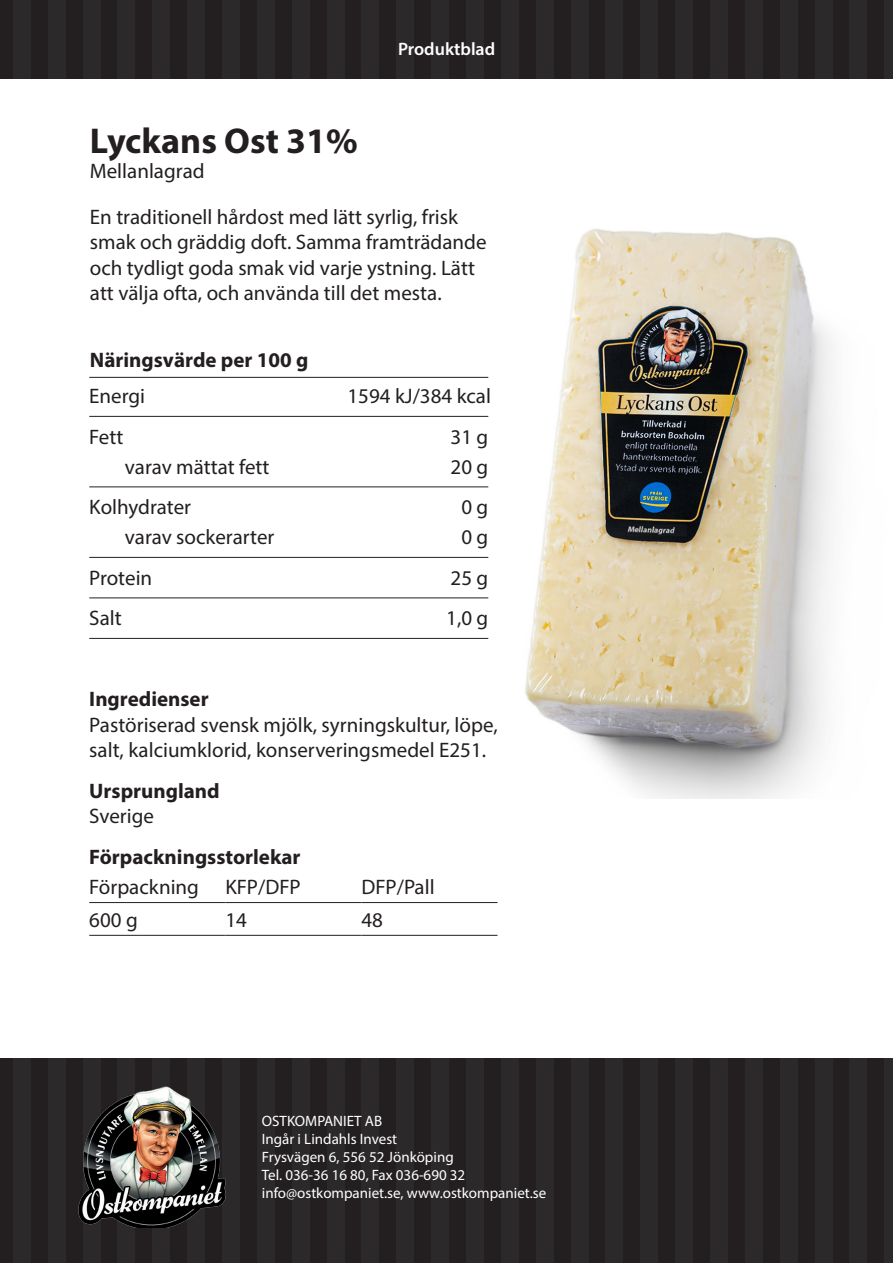
<style>
.page{position:relative;width:893px;height:1263px;background:#fff}
.page>*{position:absolute;margin:0;border:0;box-sizing:border-box;transform-origin:0 0}
.t1{font:700 36px "Myriad Pro";color:#231f20}
.t2{font:21px/25.5px "Myriad Pro";color:#231f20}
.t3{font:700 21px "Myriad Pro";color:#231f20}
.t4{font:600 18px "Myriad Pro";color:#fff}
.t5{font:15px "Myriad Pro";color:#fff}
</style>
<div class="page">
<div style="left:0;top:1059px;width:893px;height:204px;background:#231f20"></div>
<div style="left:13px;top:1059px;width:18px;height:204px;background:#2b292a"></div>
<div style="left:48px;top:1059px;width:18px;height:204px;background:#2b292a"></div>
<div style="left:83px;top:1059px;width:17px;height:204px;background:#2b292a"></div>
<div style="left:118px;top:1059px;width:17px;height:204px;background:#2b292a"></div>
<div style="left:153px;top:1059px;width:17px;height:204px;background:#2b292a"></div>
<div style="left:187px;top:1059px;width:18px;height:204px;background:#2b292a"></div>
<div style="left:222px;top:1059px;width:18px;height:204px;background:#2b292a"></div>
<div style="left:257px;top:1059px;width:18px;height:204px;background:#2b292a"></div>
<div style="left:292px;top:1059px;width:18px;height:204px;background:#2b292a"></div>
<div style="left:327px;top:1059px;width:17px;height:204px;background:#2b292a"></div>
<div style="left:362px;top:1059px;width:17px;height:204px;background:#2b292a"></div>
<div style="left:396px;top:1059px;width:18px;height:204px;background:#2b292a"></div>
<div style="left:431px;top:1059px;width:18px;height:204px;background:#2b292a"></div>
<div style="left:466px;top:1059px;width:18px;height:204px;background:#2b292a"></div>
<div style="left:501px;top:1059px;width:18px;height:204px;background:#2b292a"></div>
<div style="left:536px;top:1059px;width:18px;height:204px;background:#2b292a"></div>
<div style="left:571px;top:1059px;width:17px;height:204px;background:#2b292a"></div>
<div style="left:606px;top:1059px;width:17px;height:204px;background:#2b292a"></div>
<div style="left:640px;top:1059px;width:18px;height:204px;background:#2b292a"></div>
<div style="left:675px;top:1059px;width:18px;height:204px;background:#2b292a"></div>
<div style="left:710px;top:1059px;width:18px;height:204px;background:#2b292a"></div>
<div style="left:745px;top:1059px;width:18px;height:204px;background:#2b292a"></div>
<div style="left:780px;top:1059px;width:18px;height:204px;background:#2b292a"></div>
<div style="left:815px;top:1059px;width:17px;height:204px;background:#2b292a"></div>
<div style="left:850px;top:1059px;width:17px;height:204px;background:#2b292a"></div>
<div style="left:884px;top:1059px;width:9px;height:204px;background:#2b292a"></div>
<div style="left:0;top:0;width:893px;height:78px;background:#231f20"></div>
<div style="left:13px;top:0;width:18px;height:78px;background:#2b292a"></div>
<div style="left:48px;top:0;width:18px;height:78px;background:#2b292a"></div>
<div style="left:83px;top:0;width:17px;height:78px;background:#2b292a"></div>
<div style="left:118px;top:0;width:17px;height:78px;background:#2b292a"></div>
<div style="left:153px;top:0;width:17px;height:78px;background:#2b292a"></div>
<div style="left:187px;top:0;width:18px;height:78px;background:#2b292a"></div>
<div style="left:222px;top:0;width:18px;height:78px;background:#2b292a"></div>
<div style="left:257px;top:0;width:18px;height:78px;background:#2b292a"></div>
<div style="left:292px;top:0;width:18px;height:78px;background:#2b292a"></div>
<div style="left:327px;top:0;width:17px;height:78px;background:#2b292a"></div>
<div style="left:362px;top:0;width:17px;height:78px;background:#2b292a"></div>
<div style="left:396px;top:0;width:18px;height:78px;background:#2b292a"></div>
<div style="left:431px;top:0;width:18px;height:78px;background:#2b292a"></div>
<div style="left:466px;top:0;width:18px;height:78px;background:#2b292a"></div>
<div style="left:501px;top:0;width:18px;height:78px;background:#2b292a"></div>
<div style="left:536px;top:0;width:18px;height:78px;background:#2b292a"></div>
<div style="left:571px;top:0;width:17px;height:78px;background:#2b292a"></div>
<div style="left:606px;top:0;width:17px;height:78px;background:#2b292a"></div>
<div style="left:640px;top:0;width:18px;height:78px;background:#2b292a"></div>
<div style="left:675px;top:0;width:18px;height:78px;background:#2b292a"></div>
<div style="left:710px;top:0;width:18px;height:78px;background:#2b292a"></div>
<div style="left:745px;top:0;width:18px;height:78px;background:#2b292a"></div>
<div style="left:780px;top:0;width:18px;height:78px;background:#2b292a"></div>
<div style="left:815px;top:0;width:17px;height:78px;background:#2b292a"></div>
<div style="left:850px;top:0;width:17px;height:78px;background:#2b292a"></div>
<div style="left:884px;top:0;width:9px;height:78px;background:#2b292a"></div>
<img style="left:78px;top:1086px;width:148px;height:141px">
<img style="left:488px;top:229px;width:346px;height:569px">
<hr style="left:89px;top:377px;width:399px;height:1px;background:#231f20">
<hr style="left:89px;top:416px;width:399px;height:1px;background:#231f20">
<hr style="left:89px;top:486px;width:399px;height:1px;background:#231f20">
<hr style="left:89px;top:557px;width:399px;height:1px;background:#231f20">
<hr style="left:89px;top:597px;width:399px;height:1px;background:#231f20">
<hr style="left:89px;top:638px;width:399px;height:1px;background:#231f20">
<hr style="left:89px;top:902px;width:136px;height:1px;background:#231f20">
<hr style="left:225px;top:902px;width:136px;height:1px;background:#231f20">
<hr style="left:361px;top:902px;width:136px;height:1px;background:#231f20">
<hr style="left:89px;top:935px;width:136px;height:1px;background:#231f20">
<hr style="left:225px;top:935px;width:136px;height:1px;background:#231f20">
<hr style="left:361px;top:935px;width:136px;height:1px;background:#231f20">
<p class="t4" style="left:398px;top:37px;width:99px">Produktblad</p>
<p class="t1" style="left:90px;top:117px;width:269px">Lyckans Ost 31%</p>
<p class="t2" style="left:90px;top:158px;width:116px">Mellanlagrad</p>
<p class="t2" style="left:90px;top:204px;width:398px">En traditionell hårdost med lätt syrlig, frisk smak och gräddig doft. Samma framträdande och tydligt goda smak vid varje ystning. Lätt att välja ofta, och använda till det mesta.</p>
<p class="t3" style="left:90px;top:346px;width:220px">Näringsvärde per 100 g</p>
<p class="t2" style="left:89px;top:383px;width:57px">Energi</p>
<p class="t2" style="left:347px;top:383px;width:145px">1594 kJ/384 kcal</p>
<p class="t2" style="left:89px;top:424px;width:35px">Fett</p>
<p class="t2" style="left:451px;top:424px;width:39px">31 g</p>
<p class="t2" style="left:125px;top:454px;width:146px">varav mättat fett</p>
<p class="t2" style="left:451px;top:454px;width:39px">20 g</p>
<p class="t2" style="left:89px;top:494px;width:103px">Kolhydrater</p>
<p class="t2" style="left:461px;top:494px;width:28px">0 g</p>
<p class="t2" style="left:125px;top:524px;width:151px">varav sockerarter</p>
<p class="t2" style="left:461px;top:524px;width:28px">0 g</p>
<p class="t2" style="left:89px;top:565px;width:64px">Protein</p>
<p class="t2" style="left:451px;top:565px;width:39px">25 g</p>
<p class="t2" style="left:89px;top:605px;width:34px">Salt</p>
<p class="t2" style="left:446px;top:605px;width:44px">1,0 g</p>
<p class="t3" style="left:89px;top:685px;width:121px">Ingredienser</p>
<p class="t2" style="left:89px;top:712px;width:410px">Pastöriserad svensk mjölk, syrningskultur, löpe, salt, kalciumklorid, konserveringsmedel E251.</p>
<p class="t3" style="left:89px;top:777px;width:132px">Ursprungland</p>
<p class="t2" style="left:89px;top:803px;width:66px">Sverige</p>
<p class="t3" style="left:89px;top:843px;width:213px">Förpackningsstorlekar</p>
<p class="t2" style="left:89px;top:874px;width:111px">Förpackning</p>
<p class="t2" style="left:225px;top:874px;width:77px">KFP/DFP</p>
<p class="t2" style="left:361px;top:874px;width:75px">DFP/Pall</p>
<p class="t2" style="left:89px;top:907px;width:50px">600 g</p>
<p class="t2" style="left:225px;top:907px;width:23px">14</p>
<p class="t2" style="left:361px;top:907px;width:23px">48</p>
<p class="t5" style="left:262px;top:1111px;width:122px">OSTKOMPANIET AB</p>
<p class="t5" style="left:262px;top:1129px;width:137px">Ingår i Lindahls Invest</p>
<p class="t5" style="left:262px;top:1147px;width:193px">Frysvägen 6, 556 52 Jönköping</p>
<p class="t5" style="left:262px;top:1165px;width:205px">Tel. 036-36 16 80, Fax 036-690 32</p>
<p class="t5" style="left:262px;top:1183px;width:286px">info@ostkompaniet.se, www.ostkompaniet.se</p>
</div>
